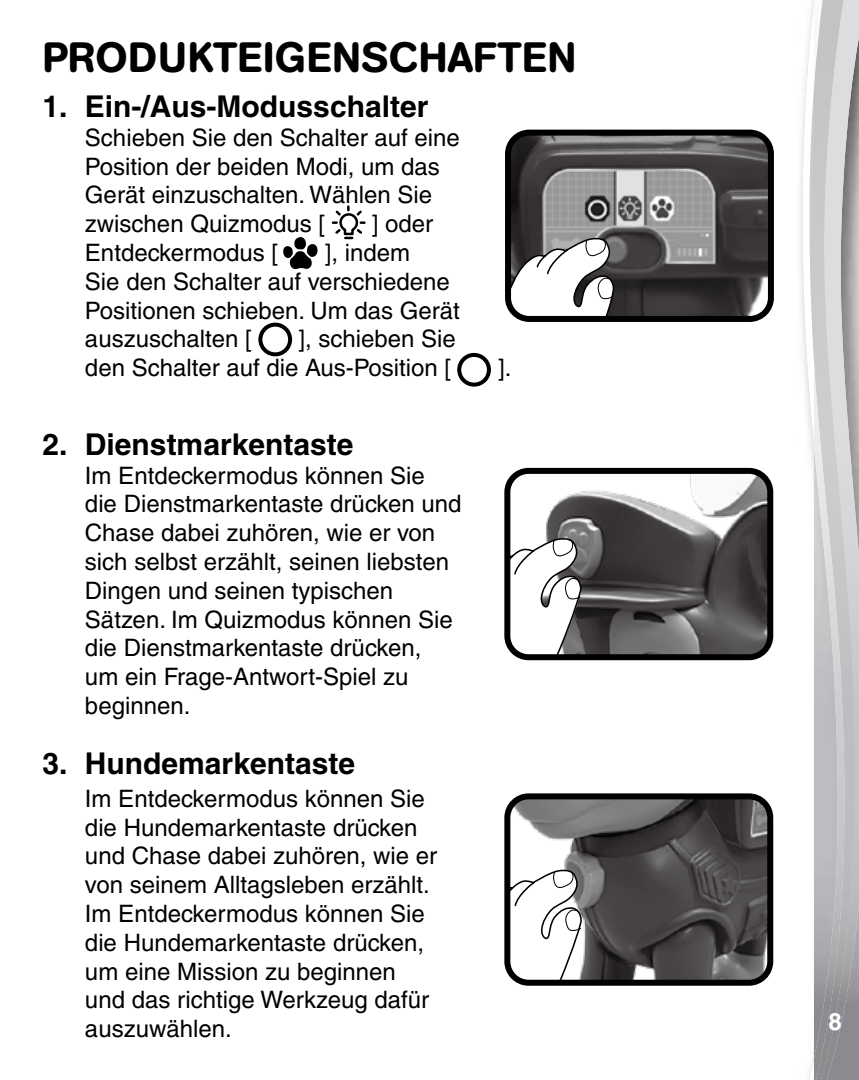
<style>
.page{position:relative;width:859px;height:1080px;background:#fff}
.page>*{position:absolute;margin:0;border:0;box-sizing:border-box;transform-origin:0 0}
.t1{font:500 42px "AG Book Rounded";letter-spacing:.02em;color:#000}
.t2{font:700 30px "Helvetica";color:#000}
.t3{font:500 24px/28.8px "Helvetica";color:#000}
.t4{font:700 24px "Helvetica";color:#fff}
</style>
<div class="page">
<svg style="left:802px;top:0;width:12px;height:1080px"></svg>
<img style="left:847px;top:906px;width:12px;height:174px">
<svg style="left:847px;top:0;width:12px;height:906px;background:#b6b7b8"></svg>
<img style="left:814px;top:0;width:33px;height:1080px">
<img style="left:546px;top:475px;width:220px;height:178px">
<svg style="left:511px;top:536px;width:71px;height:117px"></svg>
<div style="left:504px;top:468px;width:269px;height:192px;border:6px solid #000;border-radius:21px"></div>
<img style="left:511px;top:800px;width:255px;height:179px">
<svg style="left:511px;top:867px;width:72px;height:112px"></svg>
<div style="left:504px;top:793px;width:269px;height:193px;border:6px solid #000;border-radius:21px"></div>
<img style="left:512px;top:137px;width:255px;height:178px">
<svg style="left:512px;top:236px;width:103px;height:79px"></svg>
<div style="left:505px;top:130px;width:269px;height:192px;border:6px solid #000;border-radius:21px"></div>
<svg style="left:331px;top:205px;width:35px;height:35px"></svg>
<svg style="left:283px;top:237px;width:34px;height:32px"></svg>
<div style="left:457px;top:353px;width:34px;height:34px;border:4px solid #000;border-radius:50%"></div>
<div style="left:258px;top:323px;width:34px;height:33px;border:4px solid #000;border-radius:50%"></div>
<h1 class="t1" style="left:42px;top:33px;width:535px">PRODUKTEIGENSCHAFTEN</h1>
<p class="t2" style="left:42px;top:88px;width:387px">1. Ein-/Aus-Modusschalter</p>
<p class="t3" style="left:85px;top:123px;width:376px">Schieben Sie den Schalter auf eine<br>Position der beiden Modi, um das<br>Gerät einzuschalten. Wählen Sie zwischen Quizmodus [</p>
<p class="t3" style="left:372px;top:209px;width:63px">] oder</p>
<p class="t3" style="left:85px;top:238px;width:376px;text-indent:240px">], indem<br>Sie den Schalter auf verschiedene<br>Positionen schieben. Um das Gerät auszuschalten [</p>
<p class="t3" style="left:85px;top:238px;width:195px">Entdeckermodus [</p>
<p class="t3" style="left:85px;top:325px;width:372px;text-align:right">], schieben Sie<br>den Schalter auf die Aus-Position [</p>
<p class="t2" style="left:42px;top:426px;width:312px">2. Dienstmarkentaste</p>
<p class="t3" style="left:85px;top:461px;width:378px">Im Entdeckermodus können Sie die Dienstmarkentaste drücken und<br>Chase dabei zuhören, wie er von sich selbst erzählt, seinen liebsten<br>Dingen und seinen typischen<br>Sätzen. Im Quizmodus können Sie die Dienstmarkentaste drücken,<br>um ein Frage-Antwort-Spiel zu beginnen.</p>
<p class="t2" style="left:42px;top:745px;width:314px">3. Hundemarkentaste</p>
<p class="t3" style="left:85px;top:784px;width:354px">Im Entdeckermodus können Sie die Hundemarkentaste drücken und Chase dabei zuhören, wie er von seinem Alltagsleben erzählt.<br>Im Entdeckermodus können Sie die Hundemarkentaste drücken, um eine Mission zu beginnen und das richtige Werkzeug dafür auszuwählen.</p>
<p class="t3" style="left:498px;top:353px;width:15px">].</p>
<p class="t4" style="left:828px;top:1007px;width:15px">8</p>
</div>
